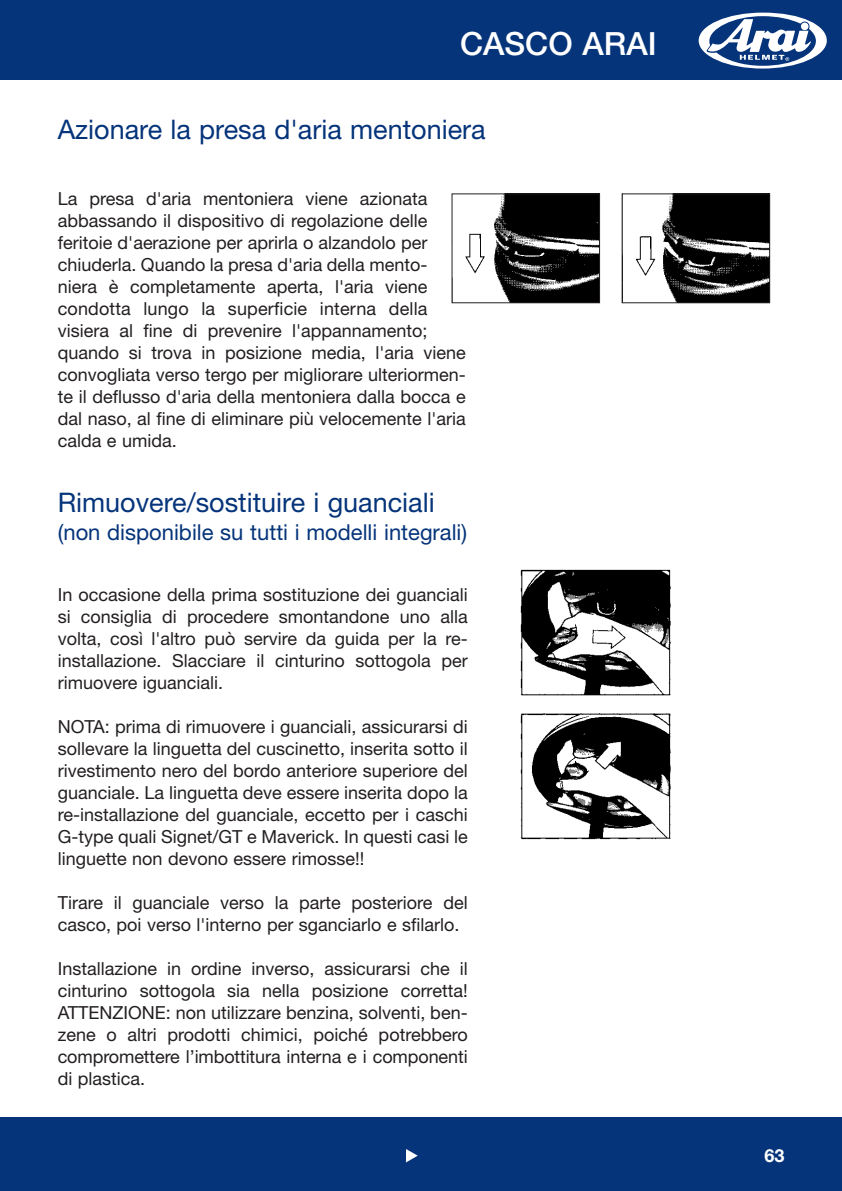
<style>
.page{position:relative;width:842px;height:1191px;background:#fff}
.page>*{position:absolute;margin:0;border:0;box-sizing:border-box;transform-origin:0 0}
.t1{font:500 32px "Helvetica Neue";color:#fff}
.t2{font:27px "Helvetica Neue";color:#05347a}
.t3{font:22px "Helvetica Neue";color:#05347a}
.t4{font:18px/22px "Helvetica Neue";color:#231f20;text-align:justify}
.t5{font:700 18px "Helvetica Neue";color:#fff}
</style>
<div class="page">
<div style="left:0;top:1px;width:841px;height:79px;background:#05347a"></div>
<div style="left:0;top:1117px;width:841px;height:74px;background:#05347a"></div>
<svg style="left:699px;top:13px;width:128px;height:56px"></svg>
<svg style="left:406px;top:1149px;width:12px;height:13px"></svg>
<img style="left:636px;top:195px;width:132px;height:106px">
<div style="left:622px;top:193px;width:148px;height:110px;border:1px solid #231f20"></div>
<img style="left:520px;top:569px;width:151px;height:271px">
<img style="left:465px;top:195px;width:133px;height:106px">
<div style="left:451px;top:193px;width:149px;height:110px;border:1px solid #231f20"></div>
<h1 class="t1" style="left:460px;top:32px;width:198px">CASCO ARAI</h1>
<h2 class="t2" style="left:58px;top:119px;width:429px">Azionare la presa d'aria mentoniera</h2>
<p class="t4" style="left:58px;top:189px;width:410px;text-align:left">La presa d'aria mentoniera viene azionata abbassando il dispositivo di regolazione delle feritoie d'aerazione per aprirla o alzandolo per chiuderla. Quando la presa d'aria della mento&shy;niera è completamente aperta, l'aria viene condotta lungo la superficie interna della visiera al fine di prevenire l'appannamento; quando si trova in posizione media, l'aria viene convogliata verso tergo per migliorare ulteriormen&shy;te il deflusso d'aria della mentoniera dalla bocca e dal naso, al fine di eliminare più velocemente l'aria calda e umida.</p>
<h2 class="t2" style="left:58px;top:493px;width:378px">Rimuovere/sostituire i guanciali</h2>
<p class="t3" style="left:58px;top:524px;width:411px">(non disponibile su tutti i modelli integrali)</p>
<p class="t4" style="left:58px;top:585px;width:411px">In occasione della prima sostituzione dei guanciali si consiglia di procedere smontandone uno alla volta, così l'altro può servire da guida per la re&shy;installazione. Slacciare il cinturino sottogola per rimuovere iguanciali.</p>
<p class="t4" style="left:58px;top:717px;width:411px">NOTA: prima di rimuovere i guanciali, assicurarsi di sollevare la linguetta del cuscinetto, inserita sotto il rivestimento nero del bordo anteriore superiore del guanciale. La linguetta deve essere inserita dopo la re-installazione del guanciale, eccetto per i caschi G-type quali Signet/GT e Maverick. In questi casi le linguette non devono essere rimosse!!</p>
<p class="t4" style="left:58px;top:893px;width:411px">Tirare il guanciale verso la parte posteriore del casco, poi verso l'interno per sganciarlo e sfilarlo.</p>
<p class="t4" style="left:58px;top:959px;width:411px">Installazione in ordine inverso, assicurarsi che il cinturino sottogola sia nella posizione corretta!<br>ATTENZIONE: non utilizzare benzina, solventi, ben&shy;zene o altri prodotti chimici, poiché potrebbero compromettere l’imbottitura interna e i componenti di plastica.</p>
<p class="t5" style="left:764px;top:1148px;width:22px">63</p>
</div>
